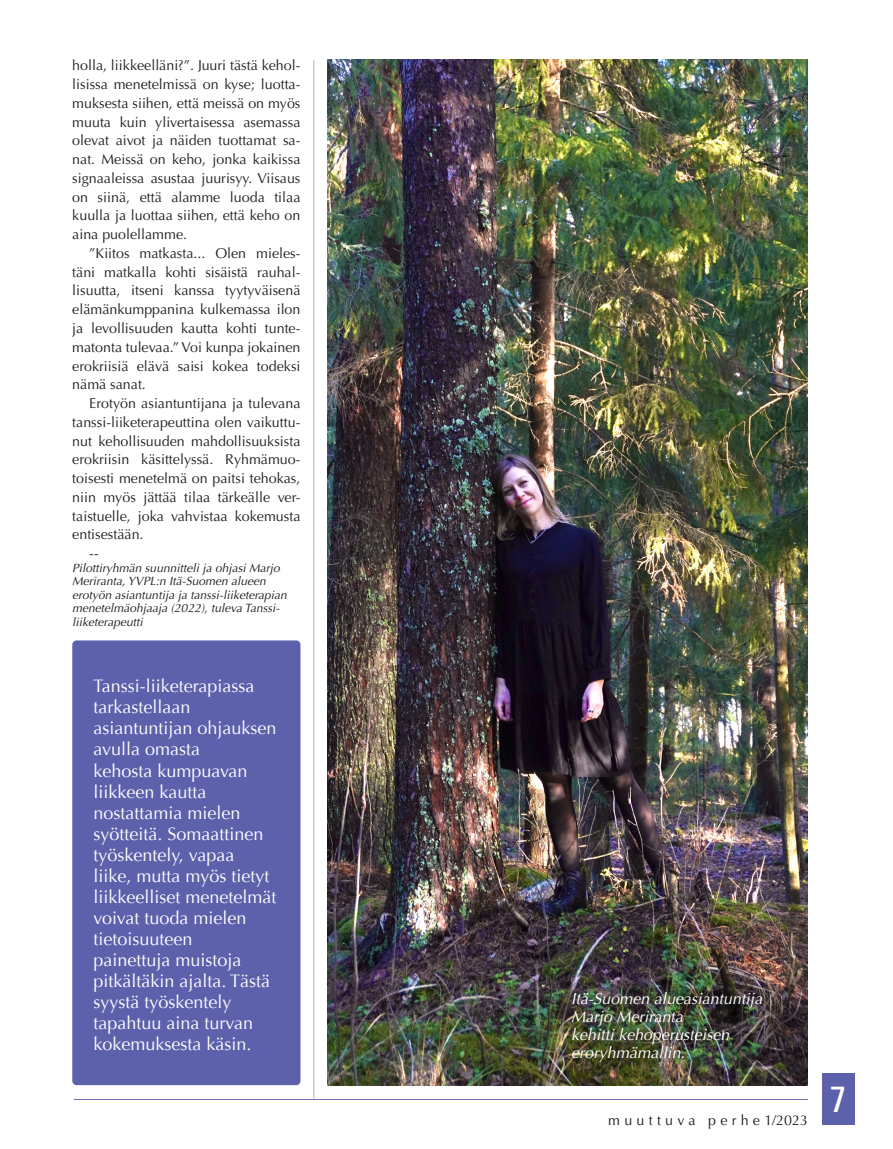
<style>
.page{position:relative;width:893px;height:1149px;background:#fff}
.page>*{position:absolute;margin:0;border:0;box-sizing:border-box;transform-origin:0 0}
.muuttuva{font:condensed 36px "Univers";color:#fff}
.ingressi{font:18px/21px "Optima";color:#fff}
.kuvateksti{font:italic 16.05px/18px "Optima";color:#fff}
.t1{font:14.25px/18.8px "Optima";color:#231f20;text-align:justify}
.t2{font:14.25px "Optima";letter-spacing:.3em;color:#231f20}
.kuvateksti-2{font:italic 12px/13.5px "Optima";color:#231f20}
</style>
<div class="page">
<div style="left:822px;top:1073px;width:32px;height:51px;background:#5d60ab"></div>
<hr style="left:313px;top:59px;width:3px;height:27px;background:#fff;opacity:.63">
<hr style="left:313px;top:71px;width:3px;height:1027px;background:#231f20;opacity:.08">
<div style="left:72px;top:640px;width:228px;height:444px;background:#5d60ab;border-radius:4px"></div>
<img style="left:327px;top:60px;width:481px;height:1024px">
<p class="t1" style="left:72px;top:56px;width:230px">holla, liikkeelläni?”. Juuri tästä kehol&shy;lisissa menetelmissä on kyse; luotta&shy;muksesta siihen, että meissä on myös muuta kuin ylivertaisessa asemassa olevat aivot ja näiden tuottamat sa&shy;nat. Meissä on keho, jonka kaikissa signaaleissa asustaa juurisyy. Viisaus on siinä, että alamme luoda tilaa kuulla ja luottaa siihen, että keho on aina puolellamme.</p>
<p class="t1" style="left:72px;top:244px;width:230px;text-indent:17px">”Kiitos matkasta... Olen mieles&shy;täni matkalla kohti sisäistä rauhal&shy;lisuutta, itseni kanssa tyytyväisenä elämänkumppanina kulkemassa ilon ja levollisuuden kautta kohti tunte&shy;matonta tulevaa.” Voi kunpa jokainen erokriisiä elävä saisi kokea todeksi nämä sanat.</p>
<p class="t1" style="left:72px;top:394px;width:230px;text-indent:17px">Erotyön asiantuntijana ja tulevana tanssi-liiketerapeuttina olen vaikuttu&shy;nut kehollisuuden mahdollisuuksista erokriisin käsittelyssä. Ryhmämuo&shy;toisesti menetelmä on paitsi tehokas, niin myös jättää tilaa tärkeälle ver&shy;taistuelle, joka vahvistaa kokemusta entisestään.</p>
<p class="t1" style="left:89px;top:544px;width:11px">--</p>
<p class="kuvateksti-2" style="left:72px;top:561px;width:216px">Pilottiryhmän suunnitteli ja ohjasi Marjo Meriranta, YVPL:n Itä-Suomen alueen erotyön asiantuntija ja tanssi-liiketerapian menetelmäohjaaja (2022), tuleva Tanssi&shy;liiketerapeutti</p>
<p class="ingressi" style="left:94px;top:675px;width:185px">Tanssi-liiketerapiassa tarkastellaan asiantuntijan ohjauksen avulla omasta<br>kehosta kumpuavan liikkeen kautta nostattamia mielen syötteitä. Somaattinen työskentely, vapaa liike, mutta myös tietyt liikkeelliset menetelmät voivat tuoda mielen tietoisuuteen<br>painettuja muistoja pitkältäkin ajalta. Tästä syystä työskentely tapahtuu aina turvan kokemuksesta käsin.</p>
<p class="kuvateksti" style="left:571px;top:989px;width:193px">Itä-Suomen alueasiantuntija<br>Marjo Meriranta<br>kehitti kehoperusteisen eroryhmämallin.</p>
<p class="t2" style="left:608px;top:1111px;width:201px">muuttuva perhe1/2023</p>
<p class="muuttuva" style="left:830px;top:1075px;width:17px">7</p>
</div>
